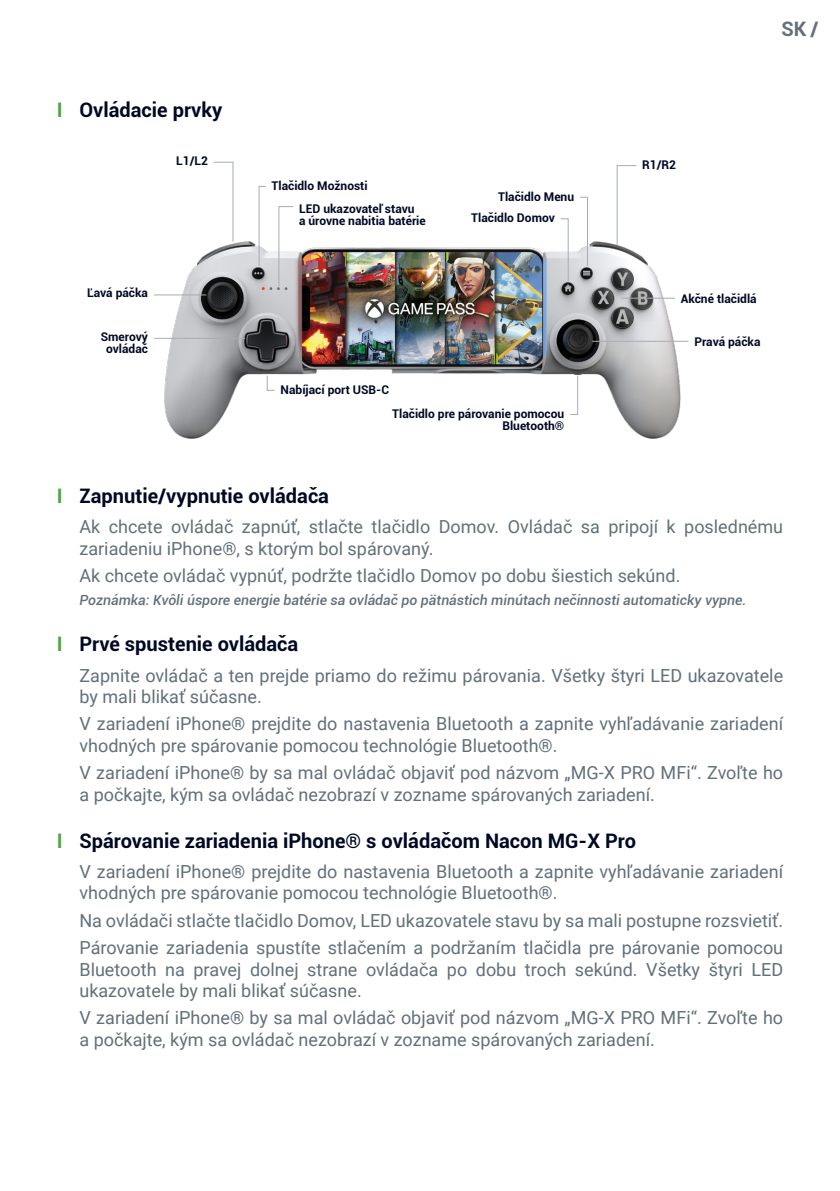
<style>
.page{position:relative;width:840px;height:1191px;background:#fff}
.page>*{position:absolute;margin:0;border:0;box-sizing:border-box;transform-origin:0 0}
._3__Sous-titre{font:700 20px "Roboto";color:#010824}
.t1{font:700 20px "Roboto";color:#637079}
._4__Texte{font:18px/21.6px "Roboto";color:#637079}
._4__Texte-2{font:italic 500 14px "Roboto";color:#637079}
.t2{font:700 12px/12px "Roboto";color:#010824;text-align:center}
.s1{color:#4fa547}
</style>
<div class="page">
<img style="left:154px;top:241px;width:535px;height:198px">
<svg style="left:212px;top:161px;width:22px;height:81px"></svg>
<svg style="left:615px;top:165px;width:22px;height:81px"></svg>
<svg style="left:258px;top:186px;width:9px;height:81px"></svg>
<svg style="left:278px;top:206px;width:16px;height:81px"></svg>
<svg style="left:266px;top:375px;width:9px;height:16px"></svg>
<svg style="left:569px;top:375px;width:9px;height:40px"></svg>
<svg style="left:559px;top:218px;width:10px;height:64px"></svg>
<svg style="left:578px;top:196px;width:10px;height:71px"></svg>
<hr style="left:154px;top:294px;width:52px;height:1px;background:#a5adb4">
<hr style="left:592px;top:341px;width:96px;height:1px;background:#a5adb4">
<hr style="left:621px;top:298px;width:53px;height:1px;background:#a5adb4">
<hr style="left:154px;top:338px;width:91px;height:1px;background:#a5adb4">
<p class="t1" style="left:781px;top:15px;width:39px">SK /</p>
<p class="_3__Sous-titre" style="left:57px;top:96px;width:167px"><span class="s1">I</span> Ovládacie prvky</p>
<p class="t2" style="left:176px;top:155px;width:33px">L1/L2</p>
<p class="t2" style="left:641px;top:158px;width:35px">R1/R2</p>
<p class="t2" style="left:271px;top:179px;width:98px">Tlačidlo Možnosti</p>
<p class="t2" style="left:299px;top:202px;width:128px;text-align:left">LED ukazovateľ stavu<br>a úrovne nabitia batérie</p>
<p class="t2" style="left:498px;top:190px;width:77px">Tlačidlo Menu</p>
<p class="t2" style="left:471px;top:211px;width:85px">Tlačidlo Domov</p>
<p class="t2" style="left:87px;top:286px;width:62px">Ľavá páčka</p>
<p class="t2" style="left:101px;top:330px;width:49px">Smerový ovládač</p>
<p class="t2" style="left:694px;top:335px;width:67px">Pravá páčka</p>
<p class="t2" style="left:680px;top:292px;width:77px">Akčné tlačidlá</p>
<p class="t2" style="left:280px;top:383px;width:110px">Nabíjací port USB-C</p>
<p class="t2" style="left:392px;top:407px;width:173px;text-align:right">Tlačidlo pre párovanie pomocou<br>Bluetooth®</p>
<p class="_3__Sous-titre" style="left:57px;top:482px;width:274px"><span class="s1">I</span> Zapnutie/vypnutie ovládača</p>
<p class="_4__Texte" style="left:79px;top:515px;width:704px">Ak chcete ovládač zapnúť, stlačte tlačidlo Domov. Ovládač sa pripojí k poslednému zariadeniu iPhone®, s ktorým bol spárovaný.</p>
<p class="_4__Texte" style="left:79px;top:564px;width:602px">Ak chcete ovládač vypnúť, podržte tlačidlo Domov po dobu šiestich sekúnd.</p>
<p class="_4__Texte-2" style="left:79px;top:590px;width:668px">Poznámka: Kvôli úspore energie batérie sa ovládač po pätnástich minútach nečinnosti automaticky vypne.</p>
<p class="_3__Sous-titre" style="left:57px;top:630px;width:243px"><span class="s1">I</span> Prvé spustenie ovládača</p>
<p class="_4__Texte" style="left:79px;top:663px;width:705px">Zapnite ovládač a ten prejde priamo do režimu párovania. Všetky štyri LED ukazovatele by mali blikať súčasne.</p>
<p class="_4__Texte" style="left:79px;top:712px;width:705px">V zariadení iPhone® prejdite do nastavenia Bluetooth a zapnite vyhľadávanie zariadení vhodných pre spárovanie pomocou technológie Bluetooth®.</p>
<p class="_4__Texte" style="left:79px;top:761px;width:704px">V zariadení iPhone® by sa mal ovládač objaviť pod názvom „MG-X PRO MFi“. Zvoľte ho a počkajte, kým sa ovládač nezobrazí v zozname spárovaných zariadení.</p>
<p class="_3__Sous-titre" style="left:57px;top:826px;width:580px"><span class="s1">I</span> Spárovanie zariadenia iPhone® s ovládačom Nacon MG-X Pro</p>
<p class="_4__Texte" style="left:79px;top:860px;width:705px">V zariadení iPhone® prejdite do nastavenia Bluetooth a zapnite vyhľadávanie zariadení vhodných pre spárovanie pomocou technológie Bluetooth®.</p>
<p class="_4__Texte" style="left:79px;top:908px;width:705px">Na ovládači stlačte tlačidlo Domov, LED ukazovatele stavu by sa mali postupne rozsvietiť.</p>
<p class="_4__Texte" style="left:79px;top:936px;width:704px;text-align:justify">Párovanie zariadenia spustíte stlačením a podržaním tlačidla pre párovanie pomocou Bluetooth na pravej dolnej strane ovládača po dobu troch sekúnd. Všetky štyri LED ukazovatele by mali blikať súčasne.</p>
<p class="_4__Texte" style="left:79px;top:1006px;width:704px">V zariadení iPhone® by sa mal ovládač objaviť pod názvom „MG-X PRO MFi“. Zvoľte ho a počkajte, kým sa ovládač nezobrazí v zozname spárovaných zariadení.</p>
</div>
